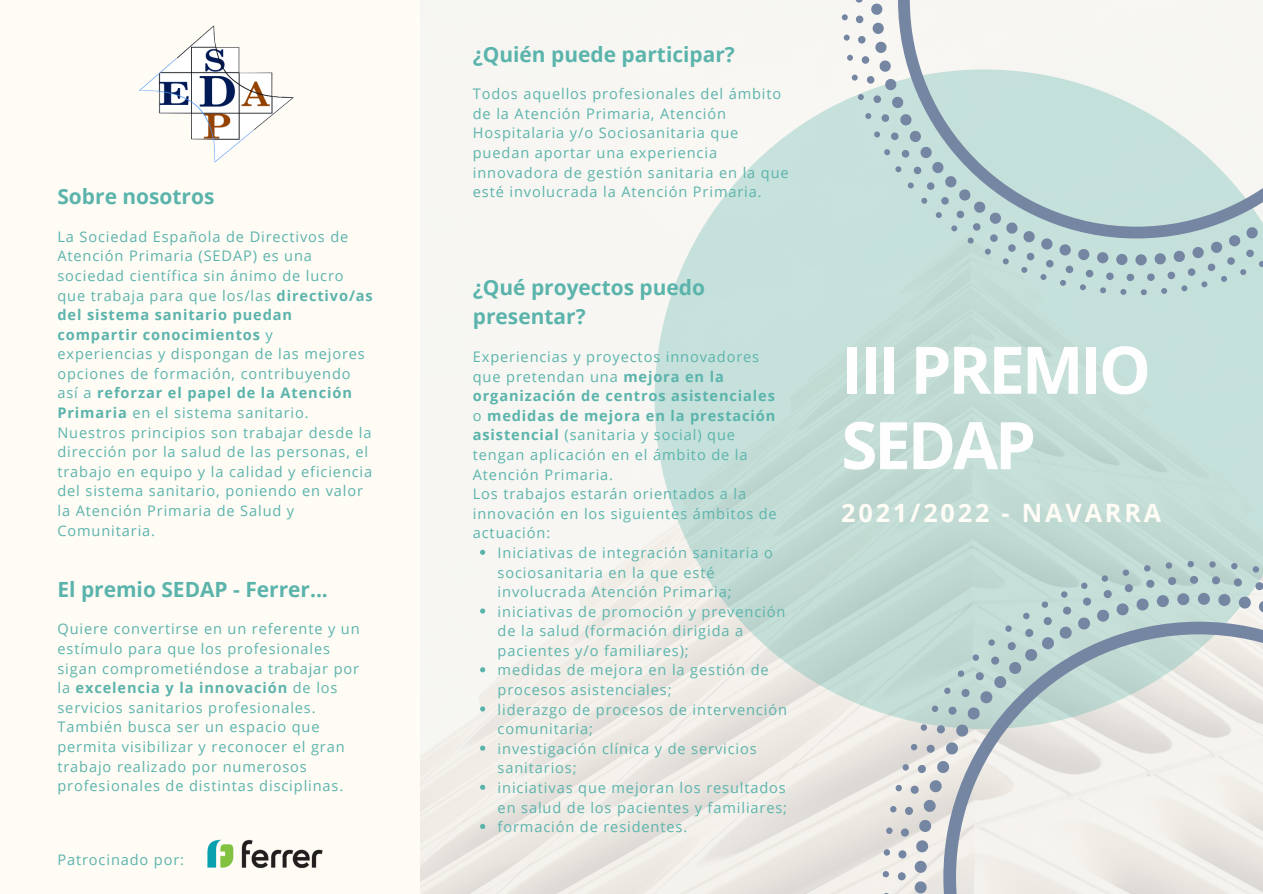
<style>
.page{position:relative;width:1263px;height:894px;background:#fff}
.page>*{position:absolute;margin:0;border:0;box-sizing:border-box;transform-origin:0 0}
.t1{font:700 65.55px/75.3px "Open Sans";letter-spacing:-.05em;color:#fefefe}
.t2{font:700 25.35px "Open Sans";letter-spacing:.11em;color:#fffbf5}
.t3{font:700 21px/28.5px "Open Sans";color:#5bb4ac}
.t4{font:14.55px/19.5px "Open Sans";letter-spacing:.06em;color:#5bb4ac}
.s1{font-weight:700}
</style>
<div class="page">
<div style="left:0;top:0;width:1263px;height:893px;background:#fffbf5"></div>
<img style="left:421px;top:386px;width:462px;height:507px">
<svg style="left:655px;top:102px;width:608px;height:626px;fill:#c5dfda"></svg>
<img style="left:138px;top:25px;width:156px;height:138px">
<svg style="left:841px;top:0;width:422px;height:295px;fill:#c6e1dc"></svg>
<svg style="left:883px;top:561px;width:380px;height:332px"></svg>
<img style="left:207px;top:839px;width:116px;height:30px">
<svg style="left:480px;top:549px;width:5px;height:5px"></svg>
<svg style="left:480px;top:608px;width:5px;height:5px"></svg>
<svg style="left:480px;top:667px;width:5px;height:5px"></svg>
<svg style="left:480px;top:706px;width:5px;height:5px"></svg>
<svg style="left:480px;top:745px;width:5px;height:5px"></svg>
<svg style="left:480px;top:784px;width:5px;height:5px"></svg>
<svg style="left:480px;top:823px;width:5px;height:5px"></svg>
<p class="t3" style="left:57px;top:181px;width:159px">Sobre nosotros</p>
<p class="t4" style="left:57px;top:226px;width:317px">La Sociedad Española de Directivos de Atención Primaria (SEDAP) es una sociedad científica sin ánimo de lucro que trabaja para que los/las <span class="s1">directivo/as del sistema sanitario puedan compartir conocimientos</span> y<br>experiencias y dispongan de las mejores opciones de formación, contribuyendo así a <span class="s1">reforzar el papel de la Atención Primaria</span> en el sistema sanitario.</p>
<p class="t4" style="left:57px;top:422px;width:316px">Nuestros principios son trabajar desde la dirección por la salud de las personas, el trabajo en equipo y la calidad y eficiencia del sistema sanitario, poniendo en valor la Atención Primaria de Salud y Comunitaria.</p>
<p class="t3" style="left:57px;top:574px;width:272px">El premio SEDAP - Ferrer...</p>
<p class="t4" style="left:57px;top:619px;width:304px">Quiere convertirse en un referente y un estímulo para que los profesionales sigan comprometiéndose a trabajar por la <span class="s1">excelencia y la innovación</span> de los servicios sanitarios profesionales.</p>
<p class="t4" style="left:57px;top:716px;width:289px">También busca ser un espacio que permita visibilizar y reconocer el gran trabajo realizado por numerosos profesionales de distintas disciplinas.</p>
<p class="t4" style="left:57px;top:849px;width:128px">Patrocinado por:</p>
<p class="t3" style="left:473px;top:39px;width:264px">¿Quién puede participar?</p>
<p class="t4" style="left:473px;top:84px;width:317px">Todos aquellos profesionales del ámbito de la Atención Primaria, Atención Hospitalaria y/o Sociosanitaria que puedan aportar una experiencia innovadora de gestión sanitaria en la que esté involucrada la Atención Primaria.</p>
<p class="t3" style="left:473px;top:272px;width:234px">¿Qué proyectos puedo presentar?</p>
<p class="t4" style="left:473px;top:346px;width:304px">Experiencias y proyectos innovadores que pretendan una <span class="s1">mejora en la organización de centros asistenciales </span>o <span class="s1">medidas de mejora en la prestación asistencial</span> (sanitaria y social) que tengan aplicación en el ámbito de la Atención Primaria.</p>
<p class="t4" style="left:473px;top:483px;width:305px">Los trabajos estarán orientados a la innovación en los siguientes ámbitos de actuación:</p>
<p class="t4" style="left:498px;top:542px;width:277px">Iniciativas de integración sanitaria o sociosanitaria en la que esté involucrada Atención Primaria;</p>
<p class="t4" style="left:498px;top:601px;width:289px">iniciativas de promoción y prevención de la salud (formación dirigida a pacientes y/o familiares);</p>
<p class="t4" style="left:498px;top:659px;width:273px">medidas de mejora en la gestión de procesos asistenciales;</p>
<p class="t4" style="left:498px;top:699px;width:291px">liderazgo de procesos de intervención comunitaria;</p>
<p class="t4" style="left:498px;top:738px;width:261px">investigación clínica y de servicios sanitarios;</p>
<p class="t4" style="left:498px;top:777px;width:291px">iniciativas que mejoran los resultados en salud de los pacientes y familiares;</p>
<p class="t4" style="left:498px;top:816px;width:191px">formación de residentes.</p>
<p class="t1" style="left:841px;top:330px;width:311px">III PREMIO<br>SEDAP</p>
<p class="t2" style="left:841px;top:494px;width:321px">2021/2022 - NAVARRA</p>
</div>
